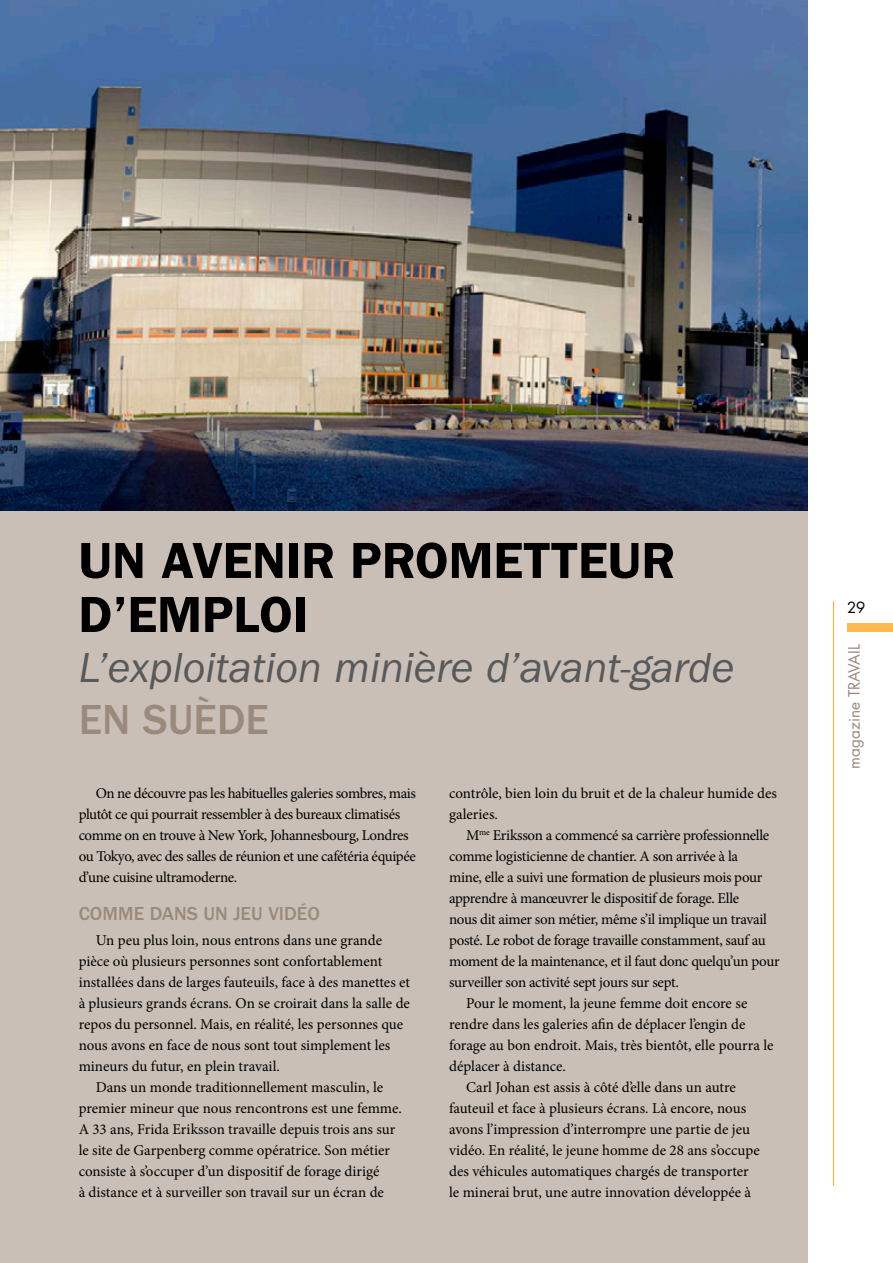
<style>
.page{position:relative;width:893px;height:1263px;background:#fff}
.page>*{position:absolute;margin:0;border:0;box-sizing:border-box;transform-origin:0 0}
.t1{font:600 51px/54px "ITC Franklin Gothic Std";color:#000}
.t2{font:italic 43.5px "ITC Franklin Gothic Std";color:#57595b}
.firma{font:500 43.5px "ITC Franklin Gothic Std";color:#9a8a7c}
.t3{font:500 19.5px "ITC Franklin Gothic Std";color:#9a8a7c}
.t4{font:15.3px "Futura Std";color:#9a8a7c}
.t5{font:15px/21px "Minion Pro";letter-spacing:-.01em;color:#000}
.t6{font:15px "Futura Std";color:#000}
</style>
<div class="page">
<hr style="left:833px;top:601px;width:1px;height:585px;background:#faad1d">
<div style="left:847px;top:623px;width:46px;height:8px;background:#fdbb4f"></div>
<div style="left:0;top:0;width:808px;height:1263px;background:#cabfb6"></div>
<img style="left:0;top:0;width:808px;height:510px">
<p class="t1" style="left:79px;top:533px;width:598px">UN AVENIR PROMETTEUR<br>D’EMPLOI</p>
<p class="t2" style="left:79px;top:643px;width:657px">L’exploitation minière d’avant-garde</p>
<p class="firma" style="left:79px;top:695px;width:192px">EN SUÈDE</p>
<p class="t5" style="left:79px;top:783px;width:339px;text-indent:17px">On ne découvre pas les habituelles galeries sombres, mais plutôt ce qui pourrait ressembler à des bureaux climatisés comme on en trouve à New York, Johannesbourg, Londres ou Tokyo, avec des salles de réunion et une cafétéria équipée d’une cuisine ultramoderne.</p>
<p class="t3" style="left:79px;top:903px;width:243px">COMME DANS UN JEU VIDÉO</p>
<p class="t5" style="left:79px;top:930px;width:333px;text-indent:17px">Un peu plus loin, nous entrons dans une grande pièce où plusieurs personnes sont confortablement installées dans de larges fauteuils, face à des manettes et à plusieurs grands écrans. On se croirait dans la salle de repos du personnel. Mais, en réalité, les personnes que nous avons en face de nous sont tout simplement les mineurs du futur, en plein travail.</p>
<p class="t5" style="left:79px;top:1077px;width:325px;text-indent:17px">Dans un monde traditionnellement masculin, le premier mineur que nous rencontrons est une femme.<br>A 33 ans, Frida Eriksson travaille depuis trois ans sur le site de Garpenberg comme opératrice. Son métier consiste à s’occuper d’un dispositif de forage dirigé<br>à distance et à surveiller son travail sur un écran de</p>
<p class="t5" style="left:449px;top:783px;width:329px">contrôle, bien loin du bruit et de la chaleur humide des galeries.</p>
<p class="t5" style="left:449px;top:825px;width:332px;text-indent:17px">M<sup>me</sup> Eriksson a commencé sa carrière professionnelle comme logisticienne de chantier. A son arrivée à la<br>mine, elle a suivi une formation de plusieurs mois pour apprendre à manœuvrer le dispositif de forage. Elle<br>nous dit aimer son métier, même s’il implique un travail posté. Le robot de forage travaille constamment, sauf au moment de la maintenance, et il faut donc quelqu’un pour surveiller son activité sept jours sur sept.</p>
<p class="t5" style="left:449px;top:993px;width:326px;text-indent:17px">Pour le moment, la jeune femme doit encore se rendre dans les galeries afin de déplacer l’engin de forage au bon endroit. Mais, très bientôt, elle pourra le déplacer à distance.</p>
<p class="t5" style="left:449px;top:1077px;width:312px;text-indent:17px">Carl Johan est assis à côté d’elle dans un autre fauteuil et face à plusieurs écrans. Là encore, nous avons l’impression d’interrompre une partie de jeu vidéo. En réalité, le jeune homme de 28 ans s’occupe des véhicules automatiques chargés de transporter le minerai brut, une autre innovation développée à</p>
<p class="t6" style="left:847px;top:597px;width:20px">29</p>
<p class="t4" style="left:844px;top:768px;width:126px;rotate:-90deg">magazine TRAVAIL</p>
</div>
